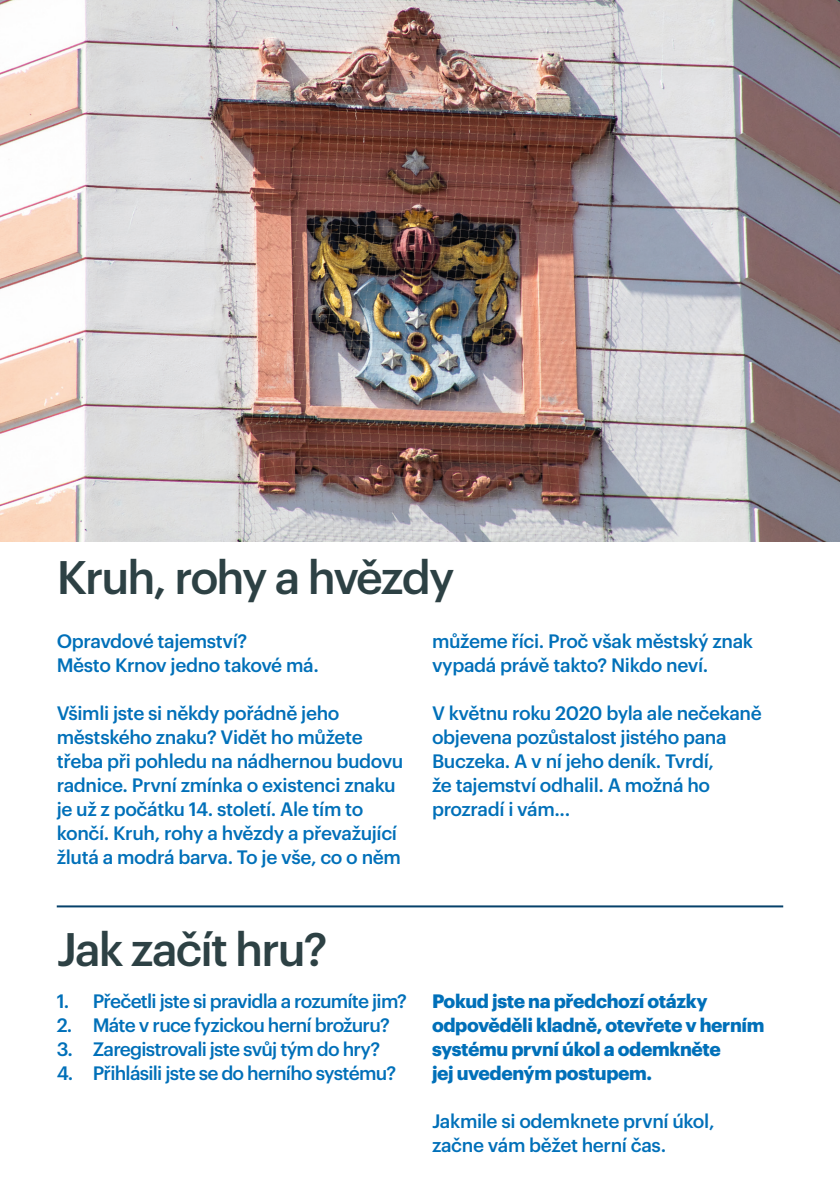
<style>
.page{position:relative;width:840px;height:1191px;background:#fff}
.page>*{position:absolute;margin:0;border:0;box-sizing:border-box;transform-origin:0 0}
._04_Titulek{font:500 46px "Graphik";letter-spacing:-.04em;color:#2d4144}
._12_Tip_konkretni{font:500 19px/24px "Graphik";letter-spacing:-.02em;color:#0070b9}
._12_Tip_konkretni-2{font:500 19px "Graphik";letter-spacing:-.04em;color:#0070b9}
._12_Tip_konkretni-3{font:700 19px/24px "Graphik";letter-spacing:-.02em;color:#0070b9}
</style>
<div class="page">
<hr style="left:57px;top:905px;width:725px;height:2px;background:#06416a">
<img style="left:0;top:0;width:839px;height:541px">
<p class="_04_Titulek" style="left:57px;top:542px;width:399px">Kruh, rohy a hvězdy</p>
<p class="_12_Tip_konkretni" style="left:57px;top:627px;width:263px">Opravdové tajemství?<br>Město Krnov jedno takové má.</p>
<p class="_12_Tip_konkretni" style="left:57px;top:699px;width:348px">Všimli jste si někdy pořádně jeho městského znaku? Vidět ho můžete třeba při pohledu na nádhernou budovu radnice. První zmínka o existenci znaku je už z počátku 14. století. Ale tím to končí. Kruh, rohy a hvězdy a převažující žlutá a modrá barva. To je vše, co o něm</p>
<p class="_12_Tip_konkretni" style="left:432px;top:627px;width:322px">můžeme říci. Proč však městský znak vypadá právě takto? Nikdo neví.</p>
<p class="_12_Tip_konkretni" style="left:432px;top:699px;width:331px">V květnu roku 2020 byla ale nečekaně objevena pozůstalost jistého pana<br>Buczeka. A v ní jeho deník. Tvrdí,<br>že tajemství odhalil. A možná ho prozradí i vám...</p>
<p class="_04_Titulek" style="left:57px;top:914px;width:272px">Jak začít hru?</p>
<p class="_12_Tip_konkretni-2" style="left:57px;top:987px;width:351px">1. Přečetli jste si pravidla a rozumíte jim?</p>
<p class="_12_Tip_konkretni-2" style="left:57px;top:1011px;width:334px">2. Máte v ruce fyzickou herní brožuru?</p>
<p class="_12_Tip_konkretni-2" style="left:57px;top:1035px;width:325px">3. Zaregistrovali jste svůj tým do hry?</p>
<p class="_12_Tip_konkretni-2" style="left:57px;top:1059px;width:341px">4. Přihlásili jste se do herního systému?</p>
<p class="_12_Tip_konkretni-3" style="left:432px;top:987px;width:334px">Pokud jste na předchozí otázky odpověděli kladně, otevřete v herním systému první úkol a odemkněte<br>jej uvedeným postupem.</p>
<p class="_12_Tip_konkretni" style="left:432px;top:1107px;width:284px">Jakmile si odemknete první úkol, začne vám běžet herní čas.</p>
</div>
